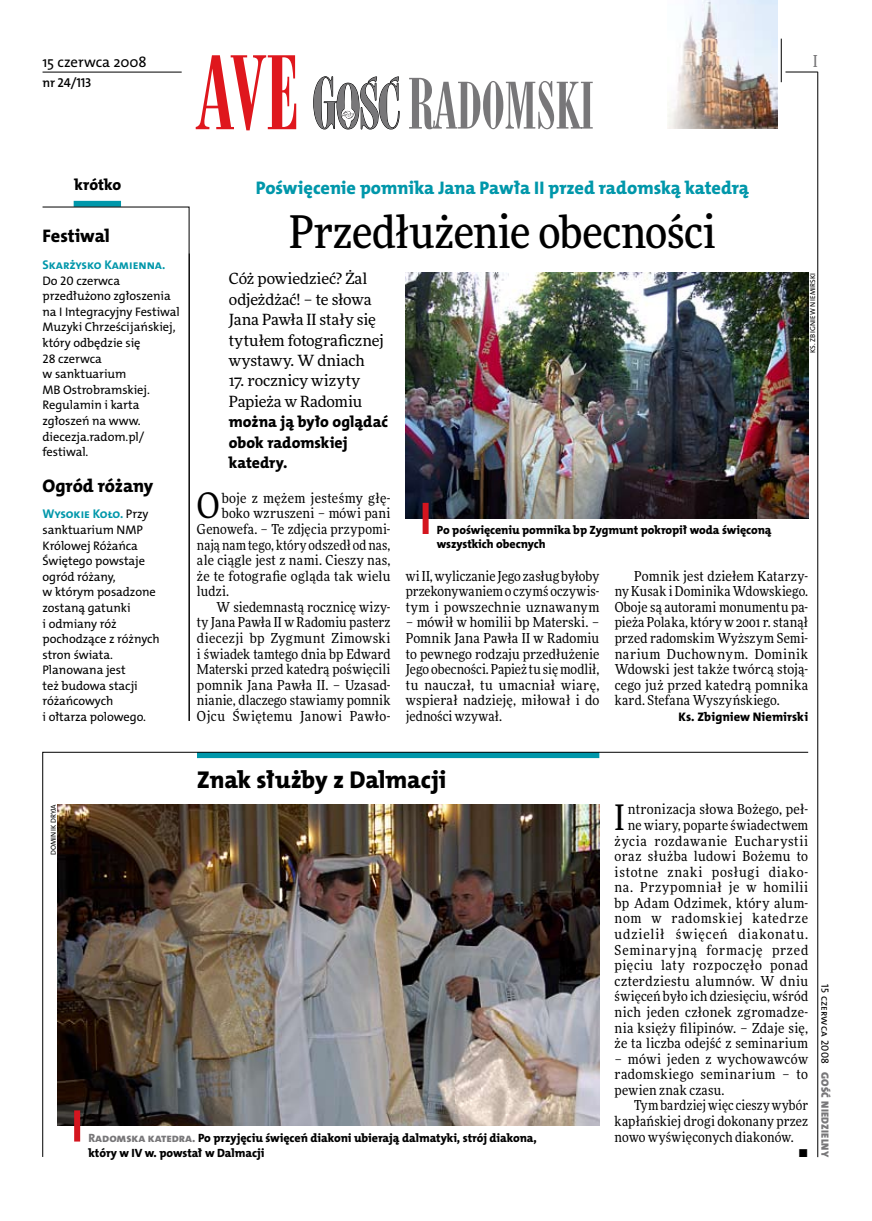
<style>
.page{position:relative;width:872px;height:1221px;background:#fff}
.page>*{position:absolute;margin:0;border:0;box-sizing:border-box;transform-origin:0 0}
.t1{font:500 45px "Freeday Narrow";letter-spacing:-.01em;color:#000}
.t2{font:35.25px "Freeday Narrow News";color:#000}
.t3{font:24.45px "The Mix HP8 Ex Bld";letter-spacing:-.005em;color:#000}
.t4{font:18.3px "The Mix HP8 Ex Bld";letter-spacing:-.005em;color:#0097aa}
.t5{font:18.3px "The Mix HP8 Ex Bld";color:#000}
.t6{font:500 16.5px "Freeday Narrow";color:#787779;scale:.9 1}
.t7{font:15.75px/20.4px "The Mix HP8 Ex Bld";color:#000}
.t8{font:15.45px/20.4px "Freeday News";letter-spacing:-.005em;color:#000}
.t9{font:14.85px "The Mix HP5 Plain";color:#000}
.t10{font:13.8px/15.6px "Freeday Narrow News";letter-spacing:.02em;color:#000;text-align:justify}
.t11{font:13.8px "Freeday Narrow News";color:#000}
.t12{font:13.8px "Freeday Narrow News";letter-spacing:-.005em;color:#000}
.t13{font:12.9px "The Mix HP6 Se Bld";letter-spacing:-.01em;color:#000}
.t14{font:12.75px "The Mix HP7 Bld";letter-spacing:-.005em;color:#0097aa}
.t15{font:12.45px/15.6px "The Mix HP5 Plain";letter-spacing:-.005em;color:#000}
.t16{font:12.45px "The Mix HP8 Ex Bld";letter-spacing:.025em;color:#000}
.t17{font:12px/15.6px "The Mix HP8 Ex Bld";letter-spacing:-.005em;color:#000}
.t18{font:10.5px "The Mix HP9 Blk";letter-spacing:.025em;color:#787779}
.t19{font:10.5px "The Mix HP5 Plain";letter-spacing:.01em;color:#000}
.t20{font:7.2px "The Mix HP5 Plain";letter-spacing:.015em;color:#000}
.s1{font-family:"The Mix HP5 Plain";font-size:12.45px;color:#000}
.s2{color:#787779}
</style>
<div class="page">
<hr style="left:817px;top:72px;width:1px;height:1084px;background:#000">
<hr style="left:781px;top:39px;width:1px;height:43px;background:#000">
<svg style="left:42px;top:751px;width:766px;height:406px"></svg>
<img style="left:668px;top:0;width:109px;height:128px">
<hr style="left:189px;top:253px;width:1px;height:468px;background:#000">
<svg style="left:313px;top:76px;width:87px;height:53px"></svg>
<svg style="left:409px;top:78px;width:184px;height:51px"></svg>
<svg style="left:196px;top:55px;width:100px;height:75px"></svg>
<hr style="left:785px;top:72px;width:32px;height:1px;background:#000">
<hr style="left:43px;top:72px;width:139px;height:1px;background:#000">
<img style="left:57px;top:804px;width:542px;height:321px">
<img style="left:406px;top:273px;width:402px;height:245px">
<div style="left:74px;top:1110px;width:6px;height:31px;background:#d4151f"></div>
<div style="left:422px;top:503px;width:6px;height:31px;background:#d4151f"></div>
<div style="left:74px;top:201px;width:47px;height:6px;background:#0097aa"></div>
<svg style="left:42px;top:207px;width:147px;height:514px"></svg>
<p class="t9" style="left:43px;top:53px;width:106px">15 czerwca 2008</p>
<p class="t13" style="left:43px;top:75px;width:50px">nr 24/113</p>
<p class="t6" style="left:813px;top:50px;width:6px">I</p>
<p class="t7" style="left:74px;top:175px;width:48px">krótko</p>
<h3 class="t5" style="left:43px;top:224px;width:69px">Festiwal</h3>
<p class="t14" style="left:43px;top:257px;width:124px">Skarżysko Kamienna.</p>
<p class="t15" style="left:43px;top:273px;width:139px">Do 20 czerwca przedłużono zgłoszenia na II ntegracyjny Festiwal<br>Muzyki Chrześcijańskiej, który odbędzie się<br>28 czerwca<br>w sanktuarium<br>MB Ostrobramskiej.<br>Regulamin i karta zgłoszeń na www. diecezja.radom.pl/ festiwal.</p>
<h3 class="t5" style="left:43px;top:474px;width:112px">Ogród różany</h3>
<p class="t14" style="left:43px;top:506px;width:108px">Wysokie Koło. <span class="s1">Przy</span></p>
<p class="t15" style="left:43px;top:522px;width:119px">sanktuarium NM P<br>Królowej Różańca<br>Świętego powstaje ogród różany,<br>w którym posadzone zostaną gatunki<br>i odmiany róż pochodzące z różnych stron świata.<br>Planowana jest<br>też budowa stacji różańcowych<br>i ołtarza polowego.</p>
<h3 class="t4" style="left:256px;top:175px;width:494px">Poświęcenie pomnika Jana Pawła II przed radomską katedrą</h3>
<h1 class="t1" style="left:289px;top:204px;width:428px">Przedłużenie obecności</h1>
<p class="t8" style="left:229px;top:268px;width:156px">Cóż powiedzieć? Żal odjeżdżać! – te słowa<br>Jana Pawła II stały się tytułem fotograficznej wystawy. W dniach</p>
<p class="t8" style="left:229px;top:370px;width:135px">17. rocznicy wizyty<br>Papieża w Radomiu</p>
<p class="t7" style="left:229px;top:412px;width:161px">można ją było oglądać obok radomskiej katedry.</p>
<p class="t20" style="left:808px;top:353px;width:81px;rotate:-90deg">Ks. Zbigniew N iemirski</p>
<h2 class="t2" style="left:197px;top:484px;width:24px">O</h2>
<p class="t10" style="left:222px;top:490px;width:170px">boje z mężem jesteśmy głę-</p>
<p class="t10" style="left:222px;top:505px;width:170px">boko wzruszeni – mówi pani</p>
<p class="t10" style="left:197px;top:521px;width:195px">Genowefa. – Te zdjęcia przypomi-</p>
<p class="t10" style="left:197px;top:536px;width:195px">nają nam tego, który odszedł od nas,</p>
<p class="t10" style="left:197px;top:552px;width:195px">ale ciągle jest z nami. Cieszy nas,</p>
<p class="t10" style="left:197px;top:568px;width:195px">że te fotografie ogląda tak wielu</p>
<p class="t10" style="left:197px;top:583px;width:34px">ludzi.</p>
<p class="t10" style="left:216px;top:599px;width:175px">W siedemnastą rocznicę wizy-</p>
<p class="t12" style="left:197px;top:614px;width:195px">ty Jana Pawła II w Radomiu pasterz</p>
<p class="t10" style="left:197px;top:630px;width:195px">diecezji bp Zygmunt Zimowski</p>
<p class="t10" style="left:197px;top:645px;width:195px">i świadek tamtego dnia bp Edward</p>
<p class="t11" style="left:197px;top:660px;width:195px">Materski przed katedrą poświęcili</p>
<p class="t10" style="left:197px;top:677px;width:195px">pomnik Jana Pawła II. – Uzasad-</p>
<p class="t10" style="left:197px;top:692px;width:195px">nianie, dlaczego stawiamy pomnik</p>
<p class="t10" style="left:197px;top:708px;width:195px">Ojcu Świętemu Janowi Pawło-</p>
<p class="t17" style="left:437px;top:523px;width:336px;line-height:13.5px">Po poświęceniu pomnika bp Zygmunt pokropił woda święconą wszystkich obecnych</p>
<p class="t10" style="left:406px;top:568px;width:195px">wi II, wyliczanie Jego zasług byłoby przekonywaniem o czymś oczywis&shy;tym i powszechnie uznawanym</p>
<p class="t10" style="left:406px;top:614px;width:195px">– mówił w homilii bp Materski. – Pomnik Jana Pawła II w Radomiu to pewnego rodzaju przedłużenie Jego obecności. Papież tu się modlił, tu nauczał, tu umacniał wiarę, wspierał nadzieję, miłował i do jedności wzywał.</p>
<p class="t10" style="left:614px;top:568px;width:195px;text-indent:20px">Pomnik jest dziełem Katarzy&shy;ny Kusak iDominika Wdowskiego.<br>Oboje są autorami monumentu pa&shy;pieża Polaka, który w 2001 r. stanął przed radomskim Wyższym Semi&shy;narium Duchownym. Dominik Wdowski jest także twórcą stoją&shy;cego już przed katedrą pomnika kard. Stefana Wyszyńskiego.</p>
<p class="t16" style="left:678px;top:708px;width:131px">Ks. Zbigniew Niemirski</p>
<h3 class="t3" style="left:197px;top:764px;width:250px">Znak służby z Dalmacji</h3>
<p class="t20" style="left:49px;top:855px;width:53px;rotate:-90deg">Dominik Dryja</p>
<p class="t17" style="left:88px;top:1129px;width:450px"><span class="s2">Radomska katedra.</span> Po przyjęciu święceń diakoni ubierają dalmatyki, strój diakona, który w IV w. powstał w Dalmacji</p>
<p class="t10" style="left:614px;top:801px;width:195px;text-align:right">ntronizacja słowa Bożego, peł&shy;ne wiary, poparte świadectwem życia rozdawanie Eucharystii oraz służba ludowi Bożemu to istotne znaki posługi diako&shy;na. Przypomniał je w homilii bp Adam Odzimek, który alum&shy;nom w radomskiej katedrze udzielił święceń diakonatu.<br>Seminaryjną formację przed pięciu laty rozpoczęło ponad czterdziestu alumnów. W dniu święceń było ich dziesięciu, wśród nich jeden członek zgromadze&shy;nia księży filipinów. – Zdaje się, że ta liczba odejść z seminarium</p>
<p class="t10" style="left:614px;top:1050px;width:195px">– mówi jeden z wychowawców radomskiego seminarium – to pewien znak czasu.</p>
<p class="t10" style="left:634px;top:1097px;width:175px">Tym bardziej więc cieszy wybór</p>
<p class="t10" style="left:614px;top:1112px;width:195px">kapłańskiej drogi dokonany przez</p>
<p class="t10" style="left:614px;top:1128px;width:180px">nowo wyświęconych diakonów.</p>
<p class="t10" style="left:798px;top:1144px;width:11px">•</p>
<h2 class="t2" style="left:614px;top:795px;width:12px">I</h2>
<p class="t19" style="left:832px;top:984px;width:81px;rotate:90deg">15 czerwca 2008</p>
<p class="t18" style="left:832px;top:1071px;width:87px;rotate:90deg">Gość Niedzielny</p>
</div>
